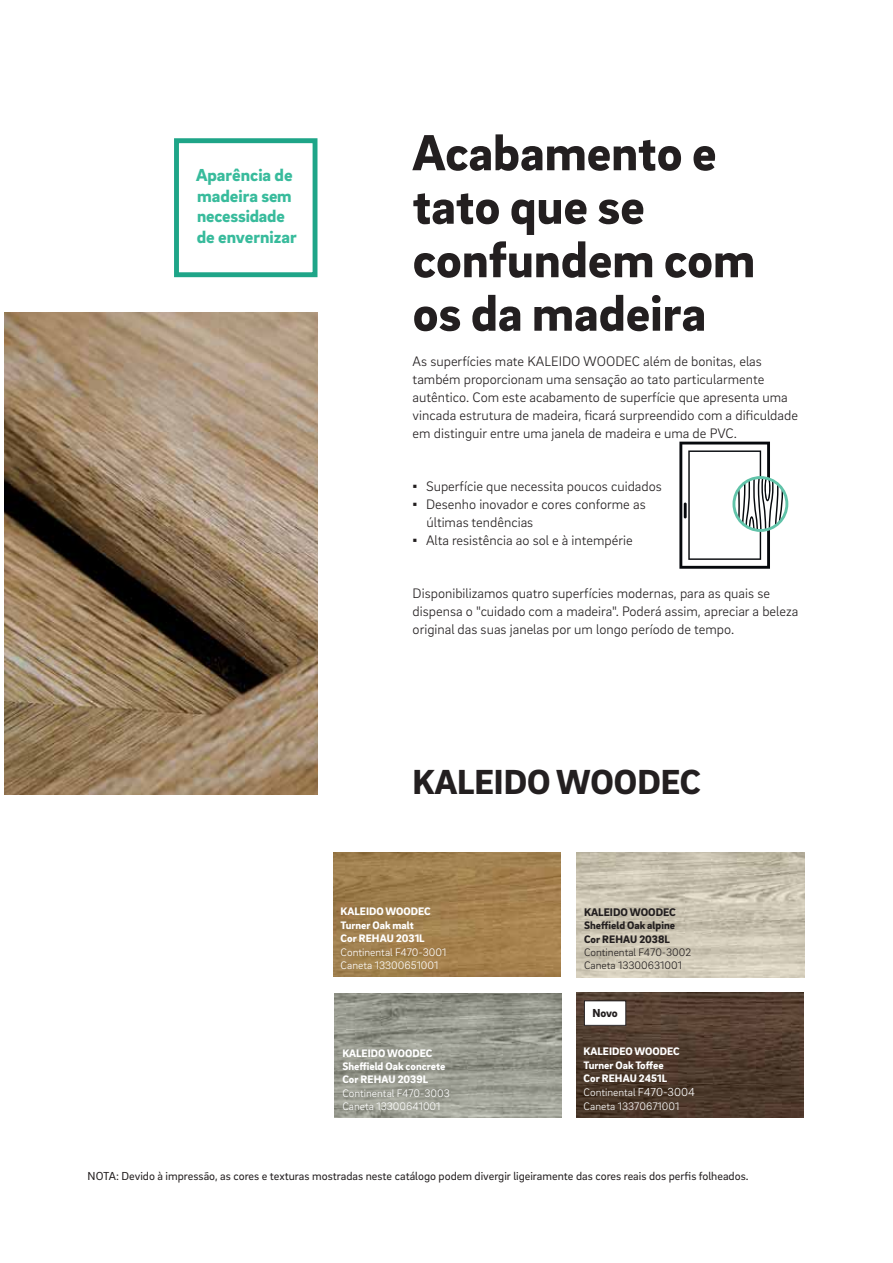
<style>
.page{position:relative;width:893px;height:1263px;background:#fff}
.page>*{position:absolute;margin:0;border:0;box-sizing:border-box;transform-origin:0 0}
.t1{font:900 52.05px/53.6px "Brix Sans";color:#231f20}
.t2{font:900 35.7px "Brix Sans";color:#231f20}
.t3{font:900 17.85px/20.9px "Brix Sans";color:#38bb9c}
.t4{font:300 14.1px/17.9px "Brix Sans";color:#231f20}
.t5{font:11.85px "Brix Sans";color:#231f20}
.t6{font:900 11.85px "Brix Sans";color:#231f20}
.t7{font:900 11.4px "Brix Sans";color:#231f20}
.t8{font:900 11.1px/13.6px "Brix Sans";color:#fff}
.t9{font:300 11.1px/13.4px "Brix Sans";color:#fff}
.t10{font:300 11.1px/13.4px "Brix Sans";color:#231f20}
.t11{font:900 11.1px/13.4px "Brix Sans";color:#231f20}
.s1{font-weight:300}
.s2{font-weight:300;font-size:11.85px}
</style>
<div class="page">
<img style="left:4px;top:313px;width:313px;height:481px">
<svg style="left:679px;top:442px;width:109px;height:127px"></svg>
<div style="left:174px;top:138px;width:143px;height:139px;border:5px solid #1ea588"></div>
<img style="left:577px;top:853px;width:227px;height:124px">
<img style="left:333px;top:852px;width:227px;height:125px">
<img style="left:334px;top:993px;width:228px;height:125px">
<img style="left:576px;top:993px;width:228px;height:125px">
<div style="left:584px;top:1001px;width:42px;height:24px;background:#fff"></div>
<div style="left:584px;top:1000px;width:42px;height:26px;border:1px solid #231f20"></div>
<p class="t3" style="left:196px;top:165px;width:102px">Aparência de madeira sem necessidade de envernizar</p>
<h1 class="t1" style="left:413px;top:129px;width:344px">Acabamento e tato que se confundem com os da madeira</h1>
<p class="t4" style="left:413px;top:354px;width:387px">As superfícies mate KALEIDO WOODEC além de bonitas, elas também proporcionam uma sensação ao tato particularmente autêntico. Com este acabamento de superfície que apresenta uma vincada estrutura de madeira, ficará surpreendido com a dificuldade em distinguir entre uma janela de madeira e uma de PVC.</p>
<p class="t4" style="left:426px;top:478px;width:237px">Superfície que necessita poucos cuidados Desenho inovador e cores conforme as últimas tendências<br>Alta resistência ao sol e à intempérie</p>
<p class="t4" style="left:413px;top:585px;width:387px">Disponibilizamos quatro superfícies modernas, para as quais se dispensa o "cuidado com a madeira". Poderá assim, apreciar a beleza original das suas janelas por um longo período de tempo.</p>
<h2 class="t2" style="left:413px;top:768px;width:290px">KALEIDO WOODEC</h2>
<p class="t8" style="left:341px;top:906px;width:92px">KALEIDO WOODEC<br>Turner Oak malt<br>Cor REHAU 2031L</p>
<p class="t9" style="left:341px;top:946px;width:107px">Continental F470-3001<br>Caneta 13300651001</p>
<p class="t8" style="left:342px;top:1047px;width:105px">KALEIDO WOODEC<br>Sheffield Oak concrete<br>Cor REHAU 2039L</p>
<p class="t9" style="left:342px;top:1087px;width:109px">Continental F470-3003<br>Caneta 13300641001</p>
<p class="t7" style="left:584px;top:908px;width:93px">KALEIDO WOODEC</p>
<p class="t11" style="left:584px;top:920px;width:92px">Sheffield Oak alpine<br>Cor REHAU 2038L</p>
<p class="t10" style="left:584px;top:946px;width:109px">Continental F470-3002<br>Caneta 13300631001</p>
<p class="t6" style="left:592px;top:1009px;width:27px">Novo</p>
<p class="t8" style="left:584px;top:1046px;width:113px">KALEIDEO WOODEC<br>Turner Oak Toffee<br>Cor REHAU 2451L<br><span class="s1">Continental</span> <span class="s2">F470-3004<br></span><span class="s1">Caneta 13370671001</span></p>
<p class="t5" style="left:88px;top:1171px;width:662px">NOTA: Devido à impressão, as cores e texturas mostradas neste catálogo podem divergir ligeiramente das cores reais dos perfis folheados.</p>
</div>
